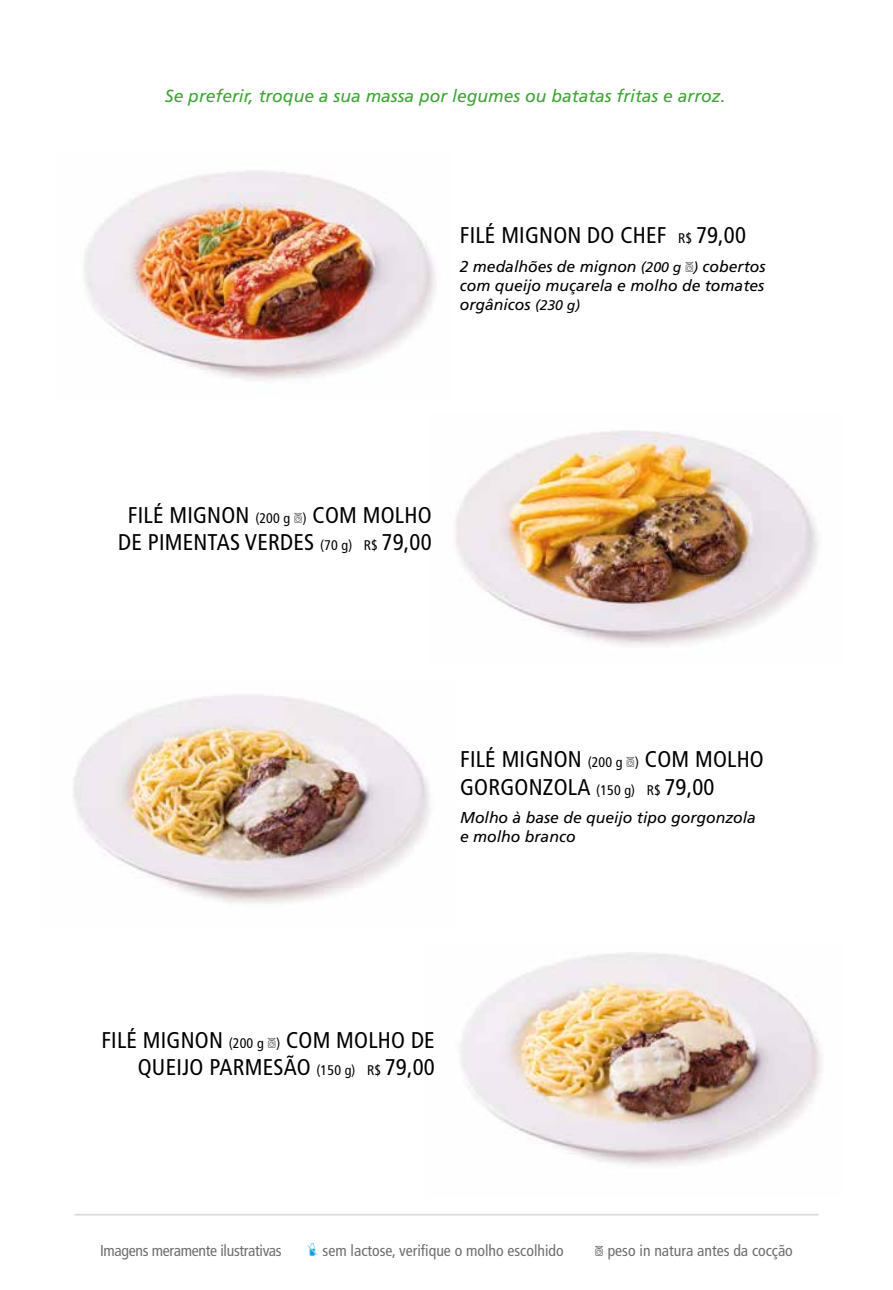
<style>
.page{position:relative;width:893px;height:1290px;background:#fff}
.page>*{position:absolute;margin:0;border:0;box-sizing:border-box;transform-origin:0 0}
.t1{font:condensed 22.75px/27.3px "Frutiger LT Std";letter-spacing:.01em;color:#000;text-align:center}
.t2{font:italic 17.5px "Frutiger LT Std";color:#3fa535}
.t3{font:italic 15.75px/18.9px "Frutiger LT Std";color:#000;text-align:justify}
.t4{font:condensed 15.75px "Frutiger LT Std";color:#706f6f}
.t5{font:condensed 15.75px "Frutiger LT Std";letter-spacing:-.02em;color:#706f6f}
.s1{font-size:14px}
.s2{font-family:"Icon Cardapio";font-style:normal;font-size:14px;color:#575756}
.s3{font-family:"Icon Cardapio";font-stretch:normal;font-size:14px;color:#575756}
.s4{font-family:"Icon Cardapio";font-stretch:normal;color:#009fe3}
</style>
<div class="page">
<hr style="left:74px;top:1214px;width:745px;height:1px;background:#dadada">
<img style="left:84px;top:170px;width:353px;height:211px">
<img style="left:455px;top:430px;width:363px;height:216px">
<img style="left:460px;top:952px;width:362px;height:213px">
<img style="left:73px;top:694px;width:357px;height:209px">
<p class="t2" style="left:165px;top:86px;width:562px">Se preferir, troque a sua massa por legumes ou batatas fritas e arroz.</p>
<p class="t1" style="left:460px;top:222px;width:288px">FILÉ MIGNON DO CHEF <span class="s1">R$</span> 79,00</p>
<p class="t3" style="left:460px;top:257px;width:307px">2 medalhões de mignon <span class="s1">(200 g</span> <span class="s2">p</span><span class="s1">)</span> cobertos com queijo muçarela e molho de tomates orgânicos <span class="s1">(230 g)</span></p>
<p class="t1" style="left:118px;top:501px;width:315px">FILÉ MIGNON <span class="s1">(200 g</span> <span class="s3">p</span><span class="s1">)</span> COM MOLHO<br>DE PIMENTAS VERDES <span class="s1">(70 g) R$</span> 79,00</p>
<p class="t1" style="left:460px;top:746px;width:305px;text-align:left">FILÉ MIGNON <span class="s1">(200 g</span> <span class="s3">p</span><span class="s1">)</span> COM MOLHO<br>GORGONZOLA <span class="s1">(150 g) R$</span> 79,00</p>
<p class="t3" style="left:460px;top:808px;width:297px">Molho à base de queijo tipo gorgonzola e molho branco</p>
<p class="t1" style="left:101px;top:1027px;width:335px;text-align:right">FILÉ MIGNON <span class="s1">(200 g</span> <span class="s3">p</span><span class="s1">)</span> COM MOLHO DE<br>QUEIJO PARMESÃO <span class="s1">(150 g) R$</span> 79,00</p>
<p class="t5" style="left:100px;top:1242px;width:183px">Imagens meramente ilustrativas</p>
<p class="t4" style="left:307px;top:1242px;width:258px"><span class="s4">l</span> sem lactose, verifique o molho escolhido</p>
<p class="t4" style="left:595px;top:1242px;width:199px"><span class="s3">p</span> peso in natura antes da cocção</p>
</div>
